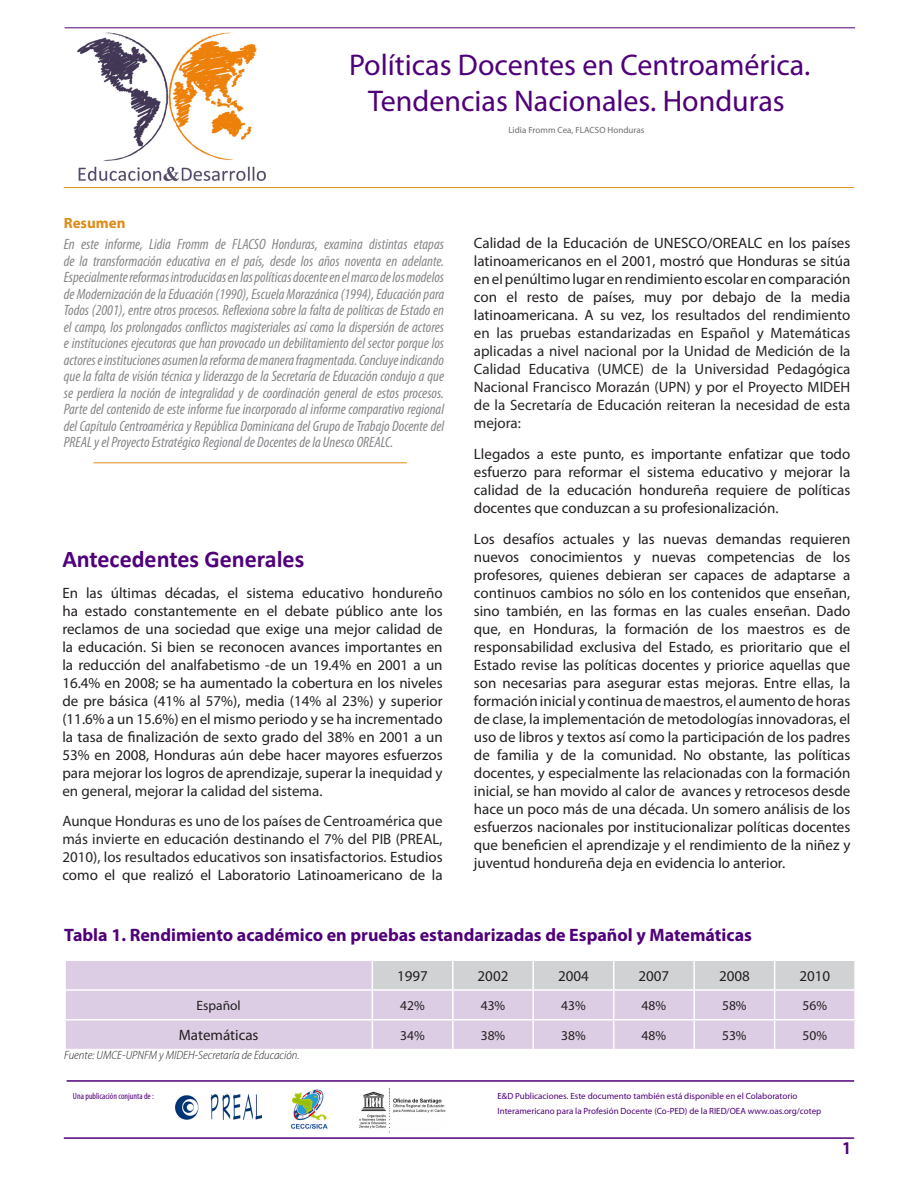
<style>
.page{position:relative;width:918px;height:1188px;background:#fff}
.page>*{position:absolute;margin:0;border:0;box-sizing:border-box;transform-origin:0 0}
.PIE{font:30px/36px "Myriad Pro";color:#500079;text-align:center}
.SUB_TITULO2{font:700 24px "Calibri";color:#500079}
.sub_titulos{font:700 18px "Myriad Pro";color:#500079}
.t1{font:700 condensed 18px "Myriad Pro";color:#500079}
.texto_ok{font:15px/18px "Myriad Pro";color:#231f20;text-align:justify}
.t2{font:italic condensed 15px/16.5px "Myriad Pro";color:#868589;text-align:justify}
.texto_ok-2{font:15px/18px "Myriad Pro";color:#292526;text-align:justify}
.t3{font:700 15px "Myriad Pro";color:#df8b17}
.texto_ok-3{font:13.5px "Myriad Pro";color:#231f20}
.pie_ok{font:italic 300 semi-condensed 12px "Myriad Pro";color:#231f20}
.DESTACADO{font:9px/15px "Myriad Pro";color:#500079}
.PIE-2{font:9px "Myriad Pro";letter-spacing:.005em;color:#6c6d70}
.DESTACADO-2{font:condensed 9px "Myriad Pro";color:#500079}
.s1{color:#292526}
.s2{color:#231f20}
</style>
<div class="page">
<img style="left:290px;top:1089px;width:38px;height:40px">
<img style="left:360px;top:1088px;width:86px;height:44px">
<hr style="left:67px;top:1080px;width:787px;height:2px;background:#500079">
<hr style="left:64px;top:1137px;width:790px;height:2px;background:#500079">
<img style="left:175px;top:1095px;width:86px;height:25px">
<hr style="left:64px;top:187px;width:790px;height:1px;background:#df8b17">
<hr style="left:65px;top:27px;width:790px;height:1px;background:#500079">
<hr style="left:94px;top:462px;width:313px;height:1px;background:#df8b17">
<div style="left:811px;top:54px;width:47px;height:18px;border:2px solid #fff;border-radius:50%"></div>
<div style="left:66px;top:961px;width:306px;height:88px;background:#dccce4"></div>
<hr style="left:64px;top:989px;width:308px;height:2px;background:#fff">
<hr style="left:64px;top:1019px;width:308px;height:2px;background:#fff">
<svg style="left:372px;top:961px;width:483px;height:88px;background:#dad0e0"></svg>
<hr style="left:854px;top:1021px;width:2px;height:28px;background:#fff">
<img style="left:77px;top:33px;width:189px;height:148px">
<p class="PIE" style="left:349px;top:48px;width:463px">Políticas Docentes en Centroamérica.<br>Tendencias Nacionales. Honduras</p>
<p class="PIE-2" style="left:508px;top:125px;width:138px">Lidia Fromm Cea, FLACSO Honduras</p>
<p class="t3" style="left:64px;top:215px;width:63px">Resumen</p>
<p class="t2" style="left:64px;top:236px;width:382px">En este informe, Lidia Fromm de FLACSO Honduras, examina distintas etapas de la transformación educativa en el país, desde los años noventa en adelante.<br>Especialmente reformas introducidas en las políticas docente en el marco de los modelos de Modernización de la Educación (1990), Escuela Morazánica (1994), Educación para Todos (2001), entre otros procesos. Reflexiona sobre la falta de políticas de Estado en el campo, los prolongados conflictos magisteriales así como la dispersión de actores e instituciones ejecutoras que han provocado un debilitamiento del sector porque los actores e instituciones asumen la reforma de manera fragmentada. Concluye indicando que la falta de visión técnica y liderazgo de la Secretaría de Educación condujo a que se perdiera la noción de integralidad y de coordinación general de estos procesos.<br>Parte del contenido de este informe fue incorporado al informe comparativo regional del Capítulo Centroamérica y República Dominicana del Grupo de Trabajo Docente del PREAL y el Proyecto Estratégico Regional de Docentes de la Unesco OREALC.</p>
<p class="SUB_TITULO2" style="left:62px;top:544px;width:243px">Antecedentes Generales</p>
<p class="texto_ok" style="left:62px;top:584px;width:382px">En las últimas décadas, el sistema educativo hondureño ha estado constantemente en el debate público ante los reclamos de una sociedad que exige una mejor calidad de la educación. Si bien se reconocen avances importantes en la reducción del analfabetismo -de un 19.4% en 2001 a un 16.4% en 2008; se ha aumentado la cobertura en los niveles de pre básica (41% al 57%), media (14% al 23%) y superior (11.6% a un 15.6%) en el mismo periodo y se ha incrementado la tasa de finalización de sexto grado del 38% en 2001 a un 53% en 2008, Honduras aún debe hacer mayores esfuerzos para mejorar los logros de aprendizaje, superar la <span class="s1">inequidad y en general, mejorar la calidad del sistema.</span></p>
<p class="texto_ok-2" style="left:62px;top:813px;width:382px">Aunque Honduras es uno de los países de Centroamérica que más invierte en educación destinando el 7% del PIB (PREAL, 2010), los resultados educativos son insatisfactorios. <span class="s2">Estudios como el que realizó el Laboratorio Latinoamericano de la</span></p>
<p class="texto_ok-2" style="left:474px;top:235px;width:378px"><span class="s2">Calidad de la Educación de UNESCO/OREALC en los países latinoamericanos en el 2001, mostró que Honduras se sitúa en el penúltimo lugar en rendimiento escolar en comparación con el resto de países, muy por debajo de la media latinoamericana. A su vez, l</span>os resultados del rendimiento en las pruebas estandarizadas en Español y Matemáticas aplicadas a nivel nacional por la Unidad de Medición de la Calidad Educativa (UMCE) de la Universidad Pedagógica Nacional Francisco Morazán (UPN) y por el Proyecto MIDEH de la Secretaría de Educación reiteran la necesidad de esta mejora:</p>
<p class="texto_ok" style="left:474px;top:445px;width:378px">Llegados a este punto, es importante enfatizar que todo esfuerzo para reformar el sistema educativo y mejorar la calidad de la educación hondureña requiere de políticas docentes que conduzcan a su profesionalización.</p>
<p class="texto_ok" style="left:474px;top:530px;width:378px">Los desafíos actuales y las nuevas demandas requieren nuevos conocimientos y nuevas competencias de los profesores, quienes debieran ser capaces de adaptarse a continuos cambios no sólo en los contenidos que enseñan, sino también, en las formas en las cuales enseñan. Dado que, en Honduras, la formación de los maestros es de responsabilidad exclusiva del Estado, es prioritario que el Estado revise las políticas docentes y priorice aquellas que son necesarias para asegurar estas mejoras. Entre ellas, la formación inicial y continua de maestros, el aumento de horas de clase, la implementación de metodologías innovadoras, el uso de libros y textos así como la participación de los padres de familia y de la comunidad. No obstante, las políticas docentes, y especialmente las relacionadas con la formación inicial, se han movido al calor de avances y retrocesos desde hace un poco más de una década. Un somero análisis de los esfuerzos nacionales por institucionalizar políticas docentes que beneficien el aprendizaje y el rendimiento de la niñez y juventud hondureña deja en evidencia lo anterior.</p>
<p class="sub_titulos" style="left:64px;top:925px;width:689px">Tabla 1. Rendimiento académico en pruebas estandarizadas de Español y Matemáticas</p>
<p class="texto_ok" style="left:397px;top:967px;width:32px">1997</p>
<p class="texto_ok" style="left:478px;top:967px;width:32px">2002</p>
<p class="texto_ok" style="left:558px;top:967px;width:32px">2004</p>
<p class="texto_ok" style="left:639px;top:967px;width:32px">2007</p>
<p class="texto_ok" style="left:719px;top:967px;width:32px">2008</p>
<p class="texto_ok" style="left:799px;top:967px;width:32px">2010</p>
<p class="texto_ok-3" style="left:197px;top:998px;width:46px">Español</p>
<p class="texto_ok-3" style="left:400px;top:998px;width:26px">42%</p>
<p class="texto_ok-3" style="left:481px;top:998px;width:26px">43%</p>
<p class="texto_ok-3" style="left:561px;top:998px;width:26px">43%</p>
<p class="texto_ok-3" style="left:642px;top:998px;width:26px">48%</p>
<p class="texto_ok-3" style="left:722px;top:998px;width:26px">58%</p>
<p class="texto_ok-3" style="left:803px;top:998px;width:26px">56%</p>
<p class="texto_ok" style="left:179px;top:1027px;width:81px">Matemáticas</p>
<p class="texto_ok-3" style="left:400px;top:1028px;width:26px">34%</p>
<p class="texto_ok-3" style="left:481px;top:1028px;width:26px">38%</p>
<p class="texto_ok-3" style="left:561px;top:1028px;width:26px">38%</p>
<p class="texto_ok-3" style="left:642px;top:1028px;width:26px">48%</p>
<p class="texto_ok-3" style="left:722px;top:1028px;width:26px">53%</p>
<p class="texto_ok-3" style="left:803px;top:1028px;width:26px">50%</p>
<p class="pie_ok" style="left:64px;top:1048px;width:237px">Fuente: UMCE-UPNFM y MIDEH-Secretaría de Educación.</p>
<p class="DESTACADO" style="left:497px;top:1089px;width:325px">E&amp;D Publicaciones. Este documento también está disponible en el Colaboratorio<br>Interamericano para la Profesión Docente (Co-PED) de la RIED/OEA www.oas.org/cotep</p>
<p class="DESTACADO-2" style="left:73px;top:1091px;width:83px">Una publicación conjunta de :</p>
<p class="t1" style="left:843px;top:1138px;width:9px">1</p>
</div>
